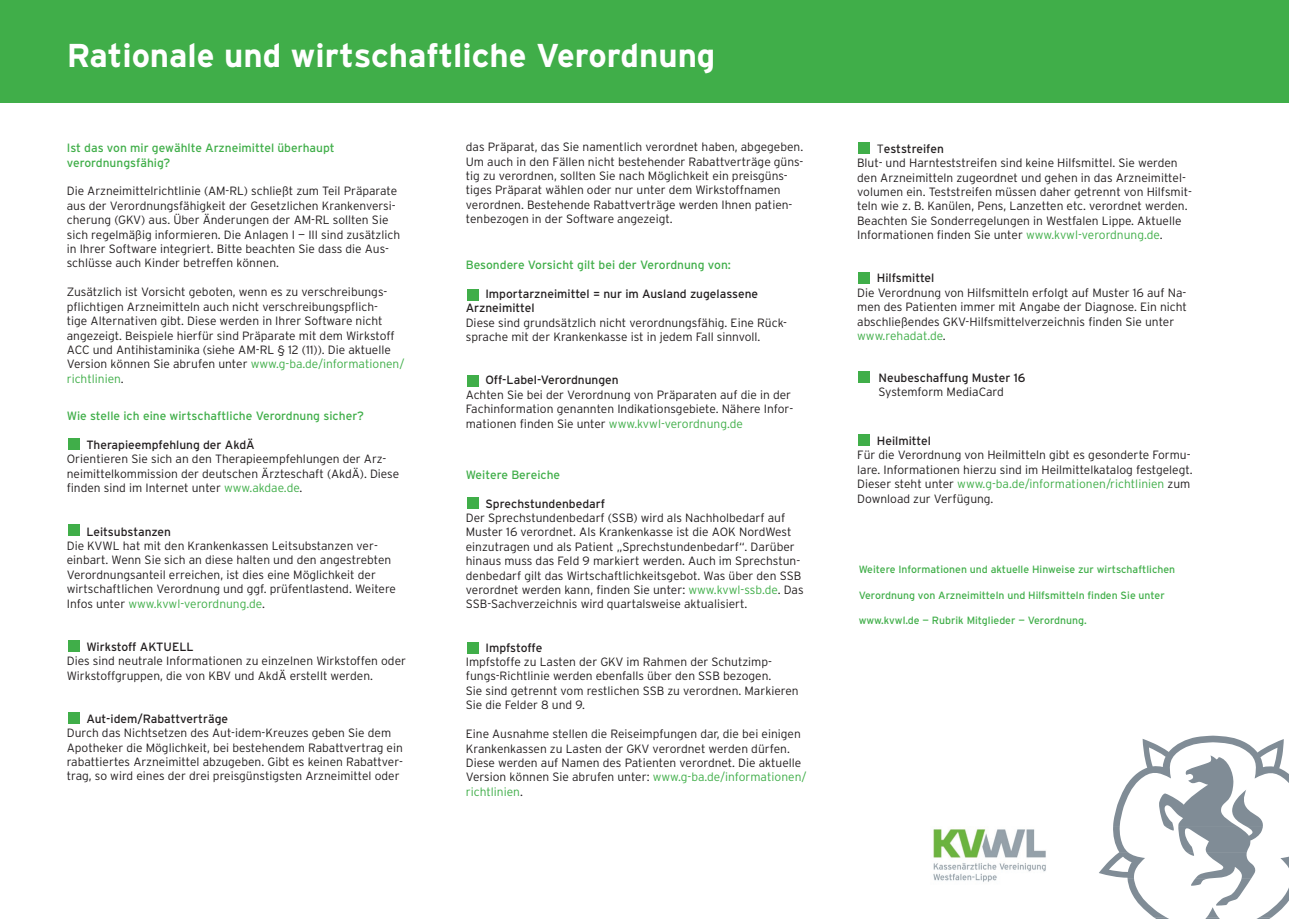
<style>
.page{position:relative;width:1289px;height:919px;background:#fff}
.page>*{position:absolute;margin:0;border:0;box-sizing:border-box;transform-origin:0 0}
.t1{font:700 33px "Interstate";color:#fff}
.t2{font:300 12px/14.4px "Interstate";color:#231f20}
.t3{font:12px/14.4px "Interstate";color:#231f20}
.t4{font:12px/14.4px "Interstate";color:#40ae49}
.t5{font:10.5px "Interstate";color:#40ae49}
.s1{color:#40ae49}
.s2{font-weight:400}
</style>
<div class="page">
<div style="left:0;top:0;width:1288px;height:102px;background:#40ae49"></div>
<div style="left:68px;top:438px;width:12px;height:11px;background:#40ae49"></div>
<div style="left:68px;top:524px;width:12px;height:12px;background:#40ae49"></div>
<div style="left:68px;top:640px;width:12px;height:11px;background:#40ae49"></div>
<div style="left:68px;top:712px;width:12px;height:12px;background:#40ae49"></div>
<div style="left:467px;top:289px;width:11px;height:12px;background:#40ae49"></div>
<div style="left:467px;top:375px;width:11px;height:11px;background:#40ae49"></div>
<div style="left:858px;top:371px;width:12px;height:12px;background:#40ae49"></div>
<div style="left:467px;top:497px;width:11px;height:12px;background:#40ae49"></div>
<div style="left:858px;top:143px;width:12px;height:11px;background:#40ae49"></div>
<div style="left:858px;top:272px;width:12px;height:12px;background:#40ae49"></div>
<div style="left:858px;top:433px;width:12px;height:12px;background:#40ae49"></div>
<div style="left:467px;top:642px;width:11px;height:12px;background:#40ae49"></div>
<svg style="left:1099px;top:735px;width:189px;height:183px"></svg>
<img style="left:933px;top:829px;width:113px;height:53px">
<h1 class="t1" style="left:67px;top:37px;width:650px">Rationale und wirtschaftliche Verordnung</h1>
<p class="t4" style="left:67px;top:141px;width:269px">Ist das von mir gewählte Arzneimittel überhaupt verordnungsfähig?</p>
<p class="t2" style="left:67px;top:184px;width:335px">Die Arzneimittelrichtlinie (AM-RL) schließt zum Teil Präparate aus der Verordnungsfähigkeit der Gesetzlichen Krankenversi&shy;cherung (GKV) aus. Über Änderungen der AM-RL sollten Sie sich regelmäßig informieren. Die Anlagen I — III sind zusätzlich in Ihrer Software integriert. Bitte beachten Sie dass die Aus&shy;schlüsse auch Kinder betreffen können.</p>
<p class="t2" style="left:67px;top:285px;width:339px">Zusätzlich ist Vorsicht geboten, wenn es zu verschreibungs&shy;pflichtigen Arzneimitteln auch nicht verschreibungspflich-<br>tige Alternativen gibt. Diese werden in Ihrer Software nicht angezeigt. Beispiele hierfür sind Präparate mit dem Wirkstoff ACC und Antihistaminika (siehe AM-RL § 12 (11)). Die aktuelle Version können Sie abrufen unter <span class="s1">www.g-ba.de/informationen/ richtlinien</span>.</p>
<p class="t4" style="left:67px;top:408px;width:299px">Wie stelle ich eine wirtschaftliche Verordnung sicher?</p>
<p class="t3" style="left:86px;top:437px;width:170px">Therapieempfehlung der AkdÄ</p>
<p class="t2" style="left:67px;top:452px;width:334px">Orientieren Sie sich an den Therapieempfehlungen der Arz&shy;neimittelkommission der deutschen Ärzteschaft (AkdÄ). Diese finden sind im Internet unter <span class="s1">www.akdae.de</span>.</p>
<p class="t3" style="left:86px;top:524px;width:86px">Leitsubstanzen</p>
<p class="t2" style="left:67px;top:538px;width:331px">Die KVWL hat mit den Krankenkassen Leitsubstanzen ver&shy;einbart. Wenn Sie sich an diese halten und den angestrebten Verordnungsanteil erreichen, ist dies eine Möglichkeit der wirtschaftlichen Verordnung und ggf. prüfentlastend. Weitere Infos unter <span class="s1">www.kvwl-verordnung.de</span>.</p>
<p class="t3" style="left:86px;top:639px;width:109px">Wirkstoff AKTUELL</p>
<p class="t2" style="left:67px;top:653px;width:341px">Dies sind neutrale Informationen zu einzelnen Wirkstoffen oder<br>Wirkstoffgruppen, die von KBV und AkdÄ erstellt werden.</p>
<p class="t3" style="left:86px;top:711px;width:143px">Aut-idem/Rabattverträge</p>
<p class="t2" style="left:67px;top:725px;width:338px">Durch das Nichtsetzen des Aut-idem-Kreuzes geben Sie dem Apotheker die Möglichkeit, bei bestehendem Rabattvertrag ein rabattiertes Arzneimittel abzugeben. Gibt es keinen Rabattver&shy;trag, so wird eines der drei preisgünstigsten Arzneimittel oder</p>
<p class="t2" style="left:466px;top:140px;width:339px">das Präparat, das Sie namentlich verordnet haben, abgegeben.<br>Um auch in den Fällen nicht bestehender Rabattverträge güns&shy;tig zu verordnen, sollten Sie nach Möglichkeit ein preisgüns&shy;tiges Präparat wählen oder nur unter dem Wirkstoffnamen verordnen. Bestehende Rabattverträge werden Ihnen patien&shy;tenbezogen in der Software angezeigt.</p>
<p class="t4" style="left:466px;top:258px;width:267px">Besondere Vorsicht gilt bei der Verordnung von:</p>
<p class="t3" style="left:466px;top:286px;width:294px;text-indent:20px">Importarzneimittel = nur im Ausland zugelassene<br>Arzneimittel</p>
<p class="t2" style="left:466px;top:315px;width:323px">Diese sind grundsätzlich nicht verordnungsfähig. Eine Rück&shy;sprache mit der Krankenkasse ist in jedem Fall sinnvoll.</p>
<p class="t3" style="left:485px;top:373px;width:135px">Off-Label-Verordnungen</p>
<p class="t2" style="left:466px;top:387px;width:329px">Achten Sie bei der Verordnung von Präparaten auf die in der<br>Fachinformation genannten Indikationsgebiete. Nähere Infor&shy;mationen finden Sie unter <span class="s1">www.kvwl-verordnung.de</span></p>
<p class="t4" style="left:466px;top:467px;width:96px">Weitere Bereiche</p>
<p class="t3" style="left:485px;top:496px;width:121px">Sprechstundenbedarf</p>
<p class="t2" style="left:466px;top:510px;width:339px">Der Sprechstundenbedarf (SSB) wird als Nachholbedarf auf Muster 16 verordnet. Als Krankenkasse ist die AOK NordWest einzutragen und als Patient „Sprechstundenbedarf“. Darüber hinaus muss das Feld 9 markiert werden. Auch im Sprechstun&shy;denbedarf gilt das Wirtschaftlichkeitsgebot. Was über den SSB verordnet werden kann, finden Sie unter: <span class="s1">www.kvwl-ssb.de</span>. Das SSB-Sachverzeichnis wird quartalsweise aktualisiert.</p>
<p class="t3" style="left:485px;top:640px;width:58px">Impfstoffe</p>
<p class="t2" style="left:466px;top:654px;width:334px">Impfstoffe zu Lasten der GKV im Rahmen der Schutzimp&shy;fungs-Richtlinie werden ebenfalls über den SSB bezogen.<br>Sie sind getrennt vom restlichen SSB zu verordnen. Markieren Sie die Felder 8 und 9.</p>
<p class="t2" style="left:466px;top:726px;width:342px">Eine Ausnahme stellen die Reiseimpfungen dar, die bei einigen Krankenkassen zu Lasten der GKV verordnet werden dürfen.<br>Diese werden auf Namen des Patienten verordnet. Die aktuelle Version können Sie abrufen unter: <span class="s1">www.g-ba.de/informationen/ richtlinien</span>.</p>
<p class="t2" style="left:857px;top:141px;width:336px;text-indent:20px">T<span class="s2">eststreifen<br></span>Blut- und Harnteststreifen sind keine Hilfsmittel. Sie werden den Arzneimitteln zugeordnet und gehen in das Arzneimittel&shy;volumen ein. Teststreifen müssen daher getrennt von Hilfsmit&shy;teln wie z. B. Kanülen, Pens, Lanzetten etc. verordnet werden.<br>Beachten Sie Sonderregelungen in Westfalen Lippe. Aktuelle Informationen finden Sie unter <span class="s1">www.kvwl-verordnung.de</span>.</p>
<p class="t3" style="left:876px;top:271px;width:59px">Hilfsmittel</p>
<p class="t2" style="left:857px;top:285px;width:331px">Die Verordnung von Hilfsmitteln erfolgt auf Muster 16 auf Na&shy;men des Patienten immer mit Angabe der Diagnose. Ein nicht abschließendes GKV-Hilfsmittelverzeichnis finden Sie unter <span class="s1">www.rehadat.de</span>.</p>
<p class="t3" style="left:878px;top:370px;width:148px">Neubeschaffung Muster 16</p>
<p class="t2" style="left:878px;top:384px;width:127px">Systemform MediaCard</p>
<p class="t3" style="left:876px;top:433px;width:56px">Heilmittel</p>
<p class="t2" style="left:857px;top:447px;width:337px">Für die Verordnung von Heilmitteln gibt es gesonderte Formu&shy;lare. Informationen hierzu sind im Heilmittelkatalog festgelegt.<br>Dieser steht unter <span class="s1">www.g-ba.de/informationen/richtlinien</span> zum Download zur Verfügung.</p>
<p class="t5" style="left:858px;top:563px;width:318px">Weitere Informationen und aktuelle Hinweise zur wirtschaftlichen</p>
<p class="t5" style="left:858px;top:589px;width:307px">Verordnung von Arzneimitteln und Hilfsmitteln finden Sie unter</p>
<p class="t5" style="left:858px;top:614px;width:229px">www.kvwl.de — Rubrik Mitglieder — Verordnung.</p>
</div>
